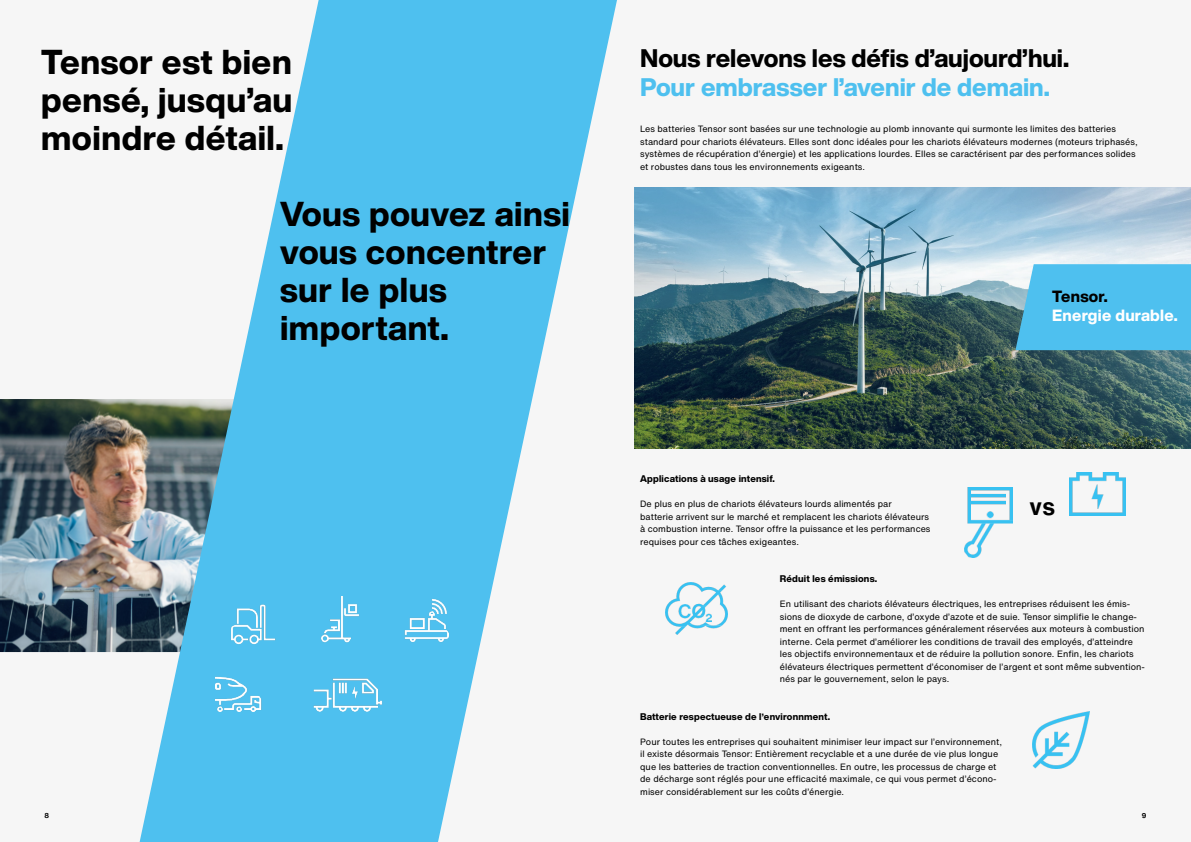
<style>
.page{position:relative;width:1191px;height:842px;background:#f6f6f6}
.page>*{position:absolute;margin:0;border:0;box-sizing:border-box;transform-origin:0 0}
.t1{font:800 34px/38px "Helvetica Now Display";letter-spacing:.015em;color:#000;text-align:justify}
.t2{font:800 25px "Helvetica Now Display";color:#000}
.t3{font:800 25px "Helvetica Now Display";color:#4ec0ef}
.t4{font:700 24.5px "Helvetica Now Text";color:#000}
.t5{font:800 16px "Helvetica Now Display";letter-spacing:.015em;color:#fff}
.t6{font:800 16px "Helvetica Now Display";letter-spacing:.015em;color:#000}
.t7{font:800 9.5px "Helvetica Now Display";letter-spacing:.02em;color:#000}
.t8{font:9px/12.5px "Helvetica Now Text";letter-spacing:.005em;color:#000}
.t9{font:700 7px "Helvetica Now Text";color:#000}
.s1{font-size:9px}
</style>
<div class="page">
<img style="left:0;top:399px;width:140px;height:253px">
<img style="left:634px;top:188px;width:556px;height:260px">
<svg style="left:140px;top:0;width:477px;height:842px;fill:#4ec0ef"></svg>
<div style="left:1015px;top:264px;width:176px;height:86px;background:#4ec0ef"></div>
<img style="left:665px;top:582px;width:62px;height:53px">
<img style="left:1032px;top:711px;width:57px;height:58px">
<img style="left:964px;top:487px;width:48px;height:70px">
<img style="left:1070px;top:472px;width:56px;height:44px">
<img style="left:216px;top:597px;width:232px;height:115px">
<h1 class="t1" style="left:41px;top:43px;width:253px">Tensor est bien pensé, jusqu’au moindre détail.</h1>
<h1 class="t1" style="left:280px;top:195px;width:291px;text-align:left">Vous pouvez ainsi vous concentrer sur le plus important.</h1>
<h2 class="t2" style="left:640px;top:40px;width:430px">Nous relevons les défis d’aujourd’hui.</h2>
<h2 class="t3" style="left:640px;top:69px;width:411px">Pour embrasser l’avenir de demain.</h2>
<p class="t8" style="left:640px;top:122px;width:499px">Les batteries Tensor sont basées sur une technologie au plomb innovante qui surmonte les limites des batteries standard pour chariots élévateurs. Elles sont donc idéales pour les chariots élévateurs modernes (moteurs triphasés, systèmes de récupération d’énergie) et les applications lourdes. Elles se caractérisent par des performances solides et robustes dans tous les environnements exigeants.</p>
<p class="t7" style="left:640px;top:472px;width:136px">Applications à usage intensif.</p>
<p class="t8" style="left:640px;top:497px;width:292px">De plus en plus de chariots élévateurs lourds alimentés par<br>batterie arrivent sur le marché et remplacent les chariots élévateurs à combustion interne. Tensor offre la puissance et les performances requises pour ces tâches exigeantes.</p>
<p class="t7" style="left:780px;top:572px;width:99px">Réduit les émissions.</p>
<h3 class="t6" style="left:1052px;top:285px;width:57px">Tensor.</h3>
<h3 class="t5" style="left:1052px;top:304px;width:127px">Energie durable.</h3>
<h3 class="t4" style="left:1029px;top:488px;width:27px">vs</h3>
<p class="t8" style="left:780px;top:597px;width:366px">En utilisant des chariots élévateurs électriques, les entreprises réduisent les émis&shy;sions de dioxyde de carbone, d’oxyde d’azote et de suie. Tensor simplifie le change&shy;ment en offrant les performances généralement réservées aux moteurs à combustion interne. Cela permet d’améliorer les conditions de travail des employés, d’atteindre les objectifs environnementaux et de réduire la pollution sonore. Enfin, les chariots élévateurs électriques permettent d’économiser de l’argent et sont même subvention&shy;nés par le gouvernement, selon le pays.</p>
<p class="t7" style="left:640px;top:710px;width:191px">Batterie respectueuse de l<span class="s1">’</span>environnment.</p>
<p class="t8" style="left:640px;top:735px;width:363px">Pour toutes les entreprises qui souhaitent minimiser leur impact sur l’environnement, il existe désormais Tensor: Entièrement recyclable et a une durée de vie plus longue que les batteries de traction conventionnelles. En outre, les processus de charge et de décharge sont réglés pour une efficacité maximale, ce qui vous permet d’écono&shy;miser considérablement sur les coûts d’énergie.</p>
<p class="t9" style="left:45px;top:810px;width:6px">8</p>
<p class="t9" style="left:1141px;top:810px;width:6px">9</p>
</div>
